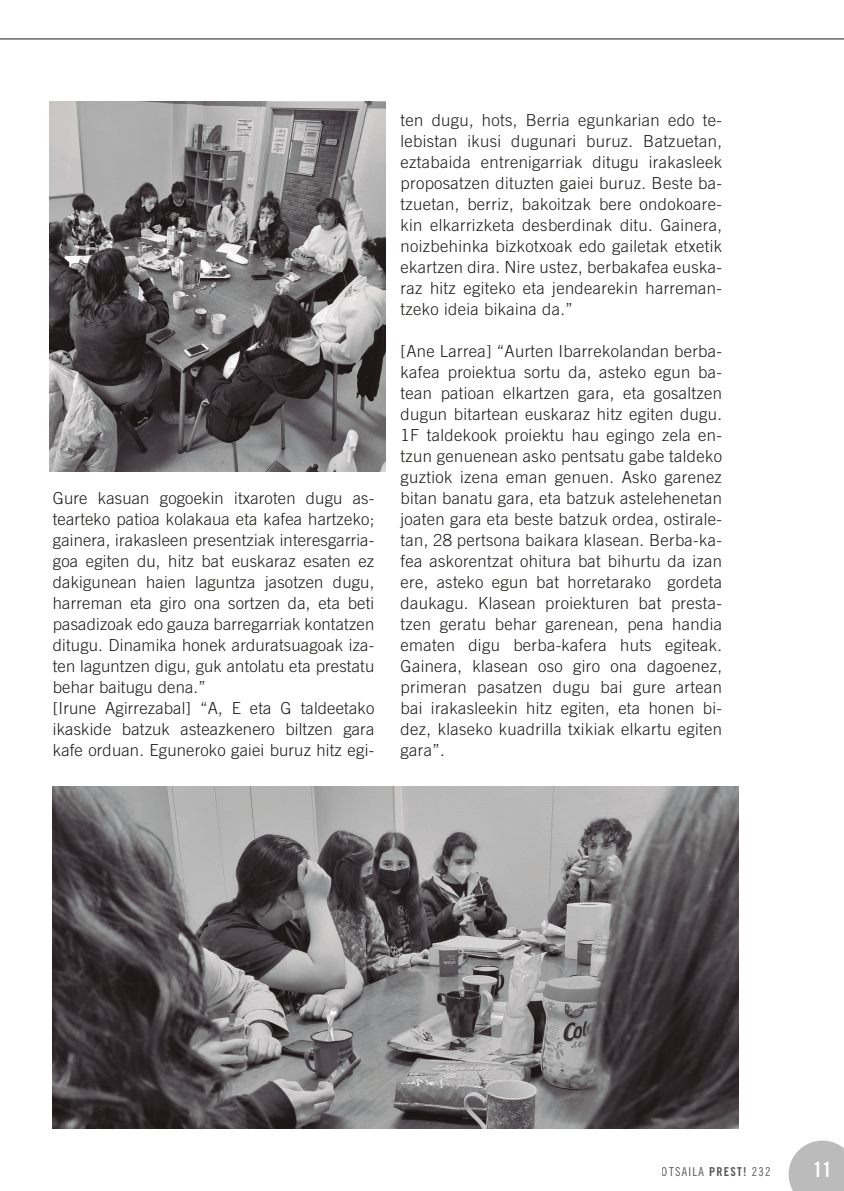
<style>
.page{position:relative;width:844px;height:1191px;background:#fff}
.page>*{position:absolute;margin:0;border:0;box-sizing:border-box;transform-origin:0 0}
.t1{font:21px "Trade Gothic LT Std Bd Cn 20";color:#fff}
.testua{font:300 16.62px/21px "Trade Gothic LT Std";letter-spacing:.02em;color:#1d1d1b;text-align:justify}
.t2{font:12.25px "Trade Gothic LT Std Cn 18";letter-spacing:.1em;color:#1d1d1b}
.s1{font-family:"Trade Gothic LT Std Bd Cn 20"}
</style>
<div class="page">
<hr style="left:0;top:39px;width:843px;height:1px;background:#1d1d1b">
<img style="left:53px;top:787px;width:685px;height:341px">
<img style="left:50px;top:101px;width:335px;height:371px">
<svg style="left:788px;top:1140px;width:55px;height:51px;background:#c4c4c4"></svg>
<p class="testua" style="left:53px;top:487px;width:323px">Gure kasuan gogoekin itxaroten dugu as&shy;tearteko patioa kolakaua eta kafea hartzeko; gainera, irakasleen presentziak interesgarria&shy;goa egiten du, hitz bat euskaraz esaten ez dakigunean haien laguntza jasotzen dugu, harreman eta giro ona sortzen da, eta beti pasadizoak edo gauza barregarriak kontatzen ditugu. Dinamika honek arduratsuagoak iza&shy;ten laguntzen digu, guk antolatu eta prestatu behar baitugu dena.”</p>
<p class="testua" style="left:53px;top:697px;width:323px">[Irune Agirrezabal] “A, E eta G taldeetako ikaskide batzuk asteazkenero biltzen gara kafe orduan. Eguneroko gaiei buruz hitz egi-</p>
<p class="testua" style="left:400px;top:109px;width:323px">ten dugu, hots, Berria egunkarian edo te&shy;lebistan ikusi dugunari buruz. Batzuetan, eztabaida entrenigarriak ditugu irakasleek proposatzen dituzten gaiei buruz. Beste ba&shy;tzuetan, berriz, bakoitzak bere ondokoare&shy;kin elkarrizketa desberdinak ditu. Gainera, noizbehinka bizkotxoak edo gailetak etxetik ekartzen dira. Nire ustez, berbakafea euska&shy;raz hitz egiteko eta jendearekin harreman&shy;tzeko ideia bikaina da.”</p>
<p class="testua" style="left:400px;top:340px;width:323px">[Ane Larrea] “Aurten Ibarrekolandan berba&shy;kafea proiektua sortu da, asteko egun ba&shy;tean patioan elkartzen gara, eta gosaltzen dugun bitartean euskaraz hitz egiten dugu.<br>1F taldekook proiektu hau egingo zela en&shy;tzun genuenean asko pentsatu gabe taldeko guztiok izena eman genuen. Asko garenez bitan banatu gara, eta batzuk astelehenetan joaten gara eta beste batzuk ordea, ostirale&shy;tan, 28 pertsona baikara klasean. Berba-ka&shy;fea askorentzat ohitura bat bihurtu da izan ere, asteko egun bat horretarako gordeta daukagu. Klasean proiekturen bat presta&shy;tzen geratu behar garenean, pena handia ematen digu berba-kafera huts egiteak.<br>Gainera, klasean oso giro ona dagoenez, primeran pasatzen dugu bai gure artean bai irakasleekin hitz egiten, eta honen bi&shy;dez, klaseko kuadrilla txikiak elkartu egiten gara”.</p>
<p class="t2" style="left:661px;top:1164px;width:110px">OTSAILA <span class="s1">PREST!</span> 232</p>
<p class="t1" style="left:813px;top:1157px;width:20px">11</p>
</div>
